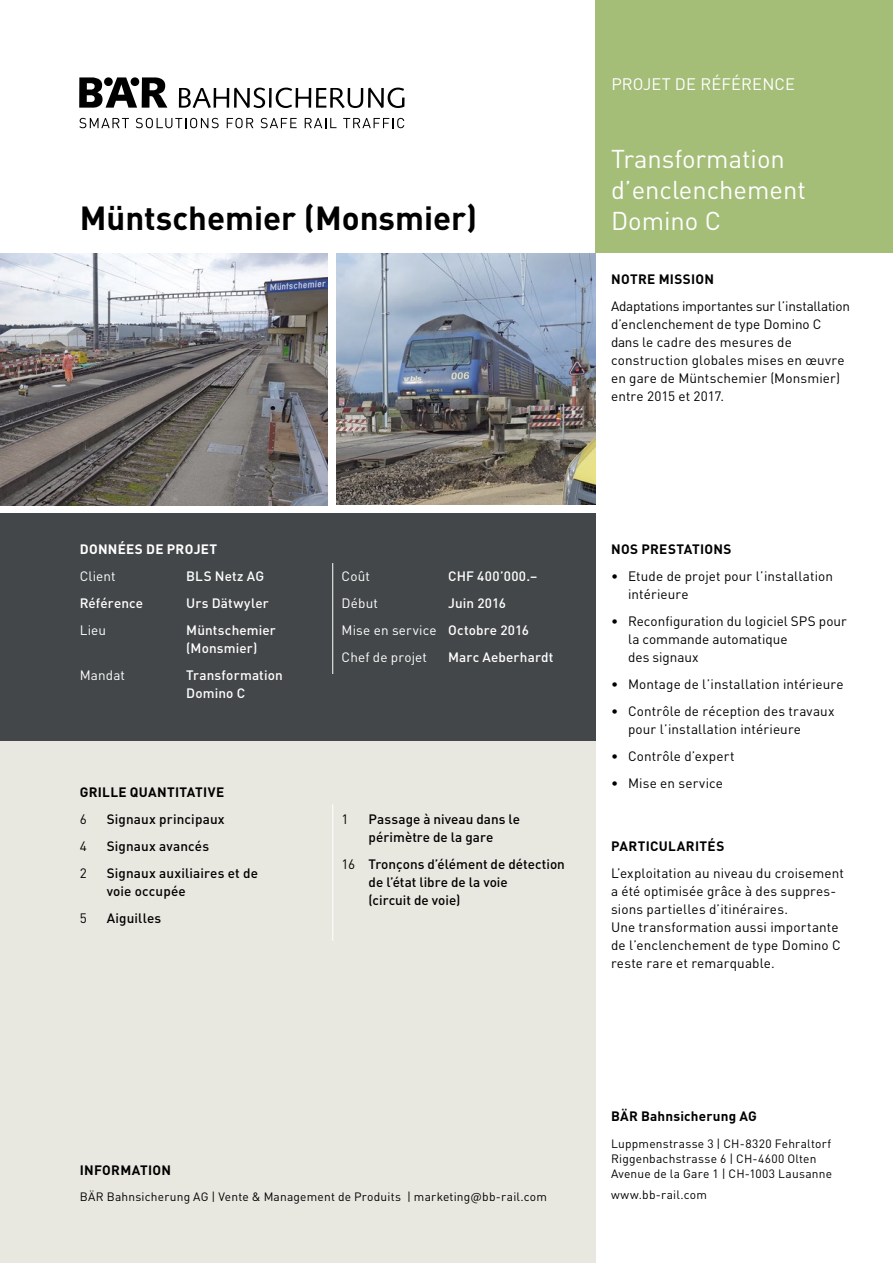
<style>
.page{position:relative;width:893px;height:1263px;background:#fff}
.page>*{position:absolute;margin:0;border:0;box-sizing:border-box;transform-origin:0 0}
.t1{font:700 33px "DIN Pro";color:#000}
.t2{font:25.5px/30.6px "DIN Pro";color:#fff}
.t3{font:16.5px "DIN Pro";letter-spacing:.01em;color:#fff}
.t4{font:13.5px/18px "DIN Pro";letter-spacing:.01em;color:#000}
.t5{font:500 13.5px/18px "DIN Pro";letter-spacing:.005em;color:#000}
.t6{font:700 13.5px "DIN Pro";letter-spacing:.025em;color:#000}
.t7{font:500 13.5px/18px "DIN Pro";letter-spacing:.01em;color:#fff}
.t8{font:13.5px/27px "DIN Pro";letter-spacing:.01em;color:#fff}
.t9{font:700 13.5px "DIN Pro";letter-spacing:.02em;color:#fff}
.t10{font:500 13.5px "DIN Pro";letter-spacing:.03em;color:#fff}
.t11{font:12px/15px "DIN Pro";letter-spacing:.015em;color:#000}
.s1{font-weight:500}
.s2{font-weight:400}
</style>
<div class="page">
<div style="left:0;top:513px;width:595px;height:230px;background:#444749"></div>
<div style="left:0;top:741px;width:595px;height:522px;background:#e9e8e0"></div>
<div style="left:595px;top:0;width:298px;height:253px;background:#a4bd77"></div>
<svg style="left:79px;top:118px;width:50px;height:10px"></svg>
<svg style="left:136px;top:118px;width:83px;height:10px"></svg>
<svg style="left:227px;top:118px;width:26px;height:10px"></svg>
<svg style="left:261px;top:118px;width:36px;height:10px"></svg>
<svg style="left:305px;top:118px;width:32px;height:10px"></svg>
<svg style="left:343px;top:118px;width:61px;height:10px"></svg>
<svg style="left:276px;top:88px;width:128px;height:20px"></svg>
<hr style="left:269px;top:88px;width:3px;height:20px;background:#000">
<svg style="left:179px;top:88px;width:86px;height:20px"></svg>
<svg style="left:79px;top:77px;width:88px;height:31px"></svg>
<img style="left:0;top:253px;width:327px;height:252px">
<img style="left:337px;top:253px;width:258px;height:252px">
<hr style="left:332px;top:563px;width:1px;height:111px;background:#fff">
<hr style="left:332px;top:804px;width:1px;height:137px;background:#fff">
<h1 class="t1" style="left:80px;top:195px;width:399px">Müntschemier (Monsmier)</h1>
<p class="t3" style="left:611px;top:73px;width:185px">PROJET DE RÉFÉRENCE</p>
<h2 class="t2" style="left:611px;top:143px;width:196px">Transformation d’enclenchement<br>Domino C</h2>
<p class="t6" style="left:611px;top:269px;width:104px">NOTRE MISSION</p>
<p class="t4" style="left:611px;top:296px;width:240px">Adaptations importantes sur l’installation d’enclenchement de type Domino C dans le cadre des mesures de construction globales mises en œuvre en gare de Müntschemier (Monsmier) entre 2015 et 2017.</p>
<p class="t9" style="left:80px;top:539px;width:139px">DONNÉES DE PROJET</p>
<p class="t8" style="left:80px;top:562px;width:37px">Client</p>
<p class="t7" style="left:186px;top:566px;width:79px">BLS Netz AG</p>
<p class="t7" style="left:80px;top:593px;width:65px">Référence</p>
<p class="t7" style="left:186px;top:593px;width:84px">Urs Dätwyler</p>
<p class="t8" style="left:80px;top:616px;width:28px">Lieu</p>
<p class="t7" style="left:186px;top:620px;width:91px">Müntschemier (Monsmier)</p>
<p class="t8" style="left:80px;top:661px;width:47px">Mandat</p>
<p class="t7" style="left:186px;top:665px;width:98px">Transformation<br>Domino C</p>
<p class="t6" style="left:80px;top:782px;width:146px">GRILLE QUANTITATIVE</p>
<p class="t4" style="left:80px;top:809px;width:9px">6</p>
<p class="t5" style="left:107px;top:809px;width:119px">Signaux principaux</p>
<p class="t4" style="left:80px;top:836px;width:9px">4</p>
<p class="t5" style="left:107px;top:836px;width:104px">Signaux avancés</p>
<p class="t4" style="left:80px;top:863px;width:9px">2</p>
<p class="t5" style="left:107px;top:863px;width:153px">Signaux auxiliaires et de voie occupée</p>
<p class="t4" style="left:80px;top:908px;width:9px">5</p>
<p class="t5" style="left:107px;top:908px;width:56px">Aiguilles</p>
<p class="t8" style="left:342px;top:562px;width:30px">Coût</p>
<p class="t10" style="left:448px;top:566px;width:91px">CHF 400’000.–</p>
<p class="t8" style="left:342px;top:589px;width:38px">Début</p>
<p class="t8" style="left:342px;top:589px;width:189px;text-indent:107px"><span class="s1">Juin 2016<br></span>Mise en service <span class="s1">Octobre 2016<br></span>Chef de projet</p>
<p class="t7" style="left:448px;top:647px;width:107px">Marc Aeberhardt</p>
<p class="t4" style="left:342px;top:809px;width:9px">1</p>
<p class="t5" style="left:369px;top:809px;width:153px">Passage à niveau dans le périmètre de la gare</p>
<p class="t5" style="left:369px;top:854px;width:198px;text-indent:-27px"><span class="s2">16</span> Tronçons d’élément de détection de l’état libre de la voie<br>(circuit de voie)</p>
<p class="t6" style="left:611px;top:539px;width:122px">NOS PRESTATIONS</p>
<p class="t4" style="left:628px;top:566px;width:207px;text-indent:-17px">• Etude de projet pour l’installation intérieure</p>
<p class="t4" style="left:628px;top:611px;width:220px;text-indent:-17px">• Reconfiguration du logiciel SPS pour la commande automatique<br>des signaux</p>
<p class="t4" style="left:611px;top:674px;width:234px">• Montage de l’installation intérieure</p>
<p class="t4" style="left:628px;top:701px;width:208px;text-indent:-17px">• Contrôle de réception des travaux pour l’installation intérieure</p>
<p class="t4" style="left:611px;top:746px;width:125px">• Contrôle d’expert</p>
<p class="t4" style="left:611px;top:773px;width:113px">• Mise en service</p>
<p class="t6" style="left:611px;top:836px;width:115px">PARTICULARITÉS</p>
<p class="t4" style="left:611px;top:863px;width:234px">L’exploitation au niveau du croisement a été optimisée grâce à des suppres&shy;sions partielles d’itinéraires.<br>Une transformation aussi importante de l’enclenchement de type Domino C reste rare et remarquable.</p>
<p class="t6" style="left:80px;top:1160px;width:93px">INFORMATION</p>
<p class="t11" style="left:80px;top:1188px;width:469px">BÄR Bahnsicherung AG | Vente &amp; Management de Produits | marketing@bb-rail.com</p>
<p class="t6" style="left:611px;top:1106px;width:147px">BÄR Bahnsicherung AG</p>
<p class="t11" style="left:611px;top:1136px;width:223px">Luppmenstrasse 3 | CH-8320 Fehraltorf<br>Riggenbachstrasse 6 | CH-4600 Olten<br>Avenue de la Gare 1 | CH-1003 Lausanne</p>
<p class="t11" style="left:611px;top:1187px;width:97px">www.bb-rail.com</p>
</div>
